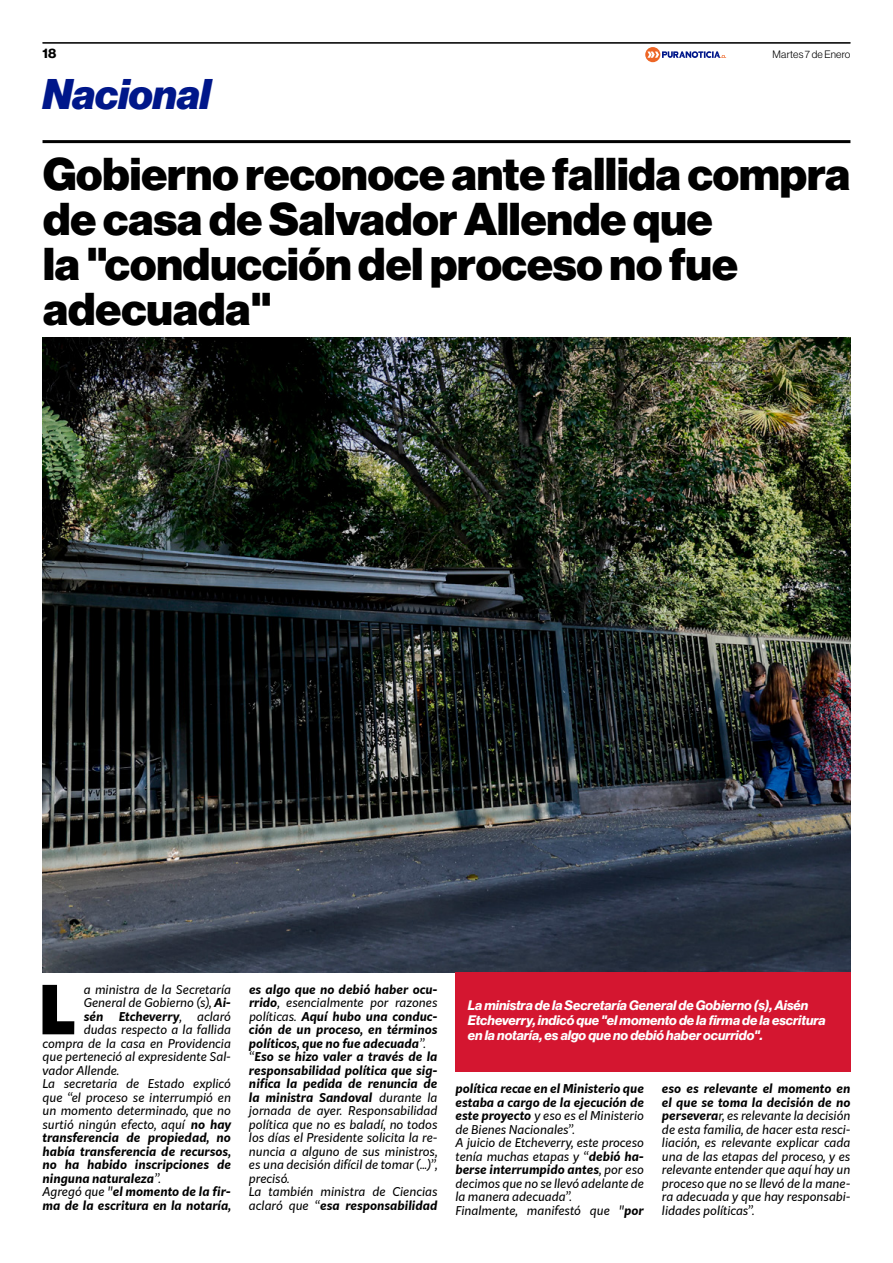
<style>
.page{position:relative;width:893px;height:1263px;background:#fff}
.page>*{position:absolute;margin:0;border:0;box-sizing:border-box;transform-origin:0 0}
.t1{font:900 66.3px "Kit Sans";color:#000}
.t2{font:900 45px/45px "Neue Haas Display";color:#000}
.t3{font:italic 900 42px "Neue Haas Display";color:#00178a}
.t4{font:italic 700 13.5px/15px "Neue Haas Display";color:#fff}
.t5{font:13.5px "N Haas Grotesk DS Pro 75 Bd";color:#000}
.t6{font:italic 12px/13.5px "Kit Sans";color:#000;text-align:justify}
.t7{font:italic 700 12px "Kit Sans";color:#000}
.t8{font:10.5px "N Haas Grotesk DS Pro 45 Lt";letter-spacing:.02em;color:#000}
.s1{font-weight:700}
.s2{font-weight:400}
</style>
<div class="page">
<hr style="left:43px;top:42px;width:807px;height:1px;background:#000">
<hr style="left:43px;top:140px;width:807px;height:3px;background:#000">
<svg style="left:645px;top:47px;width:81px;height:15px"></svg>
<hr style="left:43px;top:43px;width:807px;height:1px;background:#000">
<img style="left:42px;top:338px;width:808px;height:634px">
<div style="left:455px;top:972px;width:395px;height:99px;background:#d41630"></div>
<p class="t5" style="left:43px;top:45px;width:15px">18</p>
<p class="t8" style="left:773px;top:48px;width:79px">Martes 7 de Enero</p>
<h3 class="t3" style="left:43px;top:69px;width:170px">Nacional</h3>
<h2 class="t2" style="left:43px;top:152px;width:809px">Gobierno reconoce ante fallida compra de casa de Salvador Allende que<br>la "conducción del proceso no fue adecuada"</h2>
<h1 class="t1" style="left:39px;top:950px;width:39px">L</h1>
<p class="t6" style="left:84px;top:982px;width:149px">a ministra de la Secretaría General de Gobierno (s), <span class="s1">Ai&shy;sén</span></p>
<p class="t7" style="left:119px;top:1006px;width:65px">Etcheverry<span class="s2">,</span></p>
<p class="t6" style="left:197px;top:1009px;width:35px">aclaró</p>
<p class="t6" style="left:84px;top:1022px;width:149px">dudas respecto a la fallida</p>
<p class="t6" style="left:43px;top:1036px;width:190px">compra de la casa en Providencia</p>
<p class="t6" style="left:43px;top:1049px;width:190px">que perteneció al expresidente Sal-</p>
<p class="t6" style="left:43px;top:1063px;width:78px">vador Allende.</p>
<p class="t6" style="left:43px;top:1076px;width:190px">La secretaria de Estado explicó</p>
<p class="t6" style="left:43px;top:1090px;width:190px">que “el proceso se interrumpió en</p>
<p class="t6" style="left:43px;top:1103px;width:190px">un momento determinado, que no</p>
<p class="t6" style="left:43px;top:1117px;width:190px">surtió ningún efecto, aquí <span class="s1">no hay</span></p>
<p class="t7" style="left:43px;top:1127px;width:190px">transferencia de propiedad, no</p>
<p class="t7" style="left:43px;top:1141px;width:190px">había transferencia de recursos,</p>
<p class="t7" style="left:43px;top:1154px;width:190px">no ha habido inscripciones de</p>
<p class="t7" style="left:43px;top:1168px;width:120px">ninguna naturaleza<span class="s2">”.</span></p>
<p class="t7" style="left:43px;top:1181px;width:190px"><span class="s2">Agregó que "</span>el momento de la fir-</p>
<p class="t7" style="left:43px;top:1195px;width:190px">ma de la escritura en la notaría,</p>
<p class="t6" style="left:249px;top:982px;width:190px;text-align:left"><span class="s1">es algo que no debió haber ocu&shy;rrido</span>, esencialmente por razones políticas. <span class="s1">Aquí hubo una conduc&shy;ción de un proceso, en términos políticos, que no fue adecuada</span>”. “<span class="s1">Eso se hizo valer a través de la responsabilidad política que sig&shy;nifica la pedida de renuncia de la ministra Sandoval</span> durante la jornada de ayer. Responsabilidad política que no es baladí, no todos los días el Presidente solicita la re&shy;nuncia a alguno de sus ministros, es una decisión difícil de tomar (…)”, precisó.<br>La también ministra de Ciencias aclaró que “<span class="s1">esa responsabilidad</span></p>
<p class="t4" style="left:468px;top:998px;width:359px">La ministra de la Secretaría General de Gobierno (s), Aisén<br>Etcheverry, indicó que "el momento de la firma de la escritura en la notaría, es algo que no debió haber ocurrido".</p>
<p class="t6" style="left:455px;top:1081px;width:190px;text-align:left"><span class="s1">política recae en el Ministerio que estaba a cargo de la ejecución de este proyecto</span> y eso es el Ministerio de Bienes Nacionales”.<br>A juicio de Etcheverry, este proceso tenía muchas etapas y “<span class="s1">debió ha&shy;berse interrumpido antes</span>, por eso decimos que no se llevó adelante de la manera adecuada”.<br>Finalmente, manifestó que "<span class="s1">por</span></p>
<p class="t6" style="left:662px;top:1081px;width:190px"><span class="s1">eso es relevante el momento en el que se toma la decisión de no persevera</span>r, es relevante la decisión de esta familia, de hacer esta resci&shy;liación, es relevante explicar cada una de las etapas del proceso, y es relevante entender que aquí hay un proceso que no se llevó de la mane&shy;ra adecuada y que hay responsabi&shy;lidades políticas”.</p>
</div>
